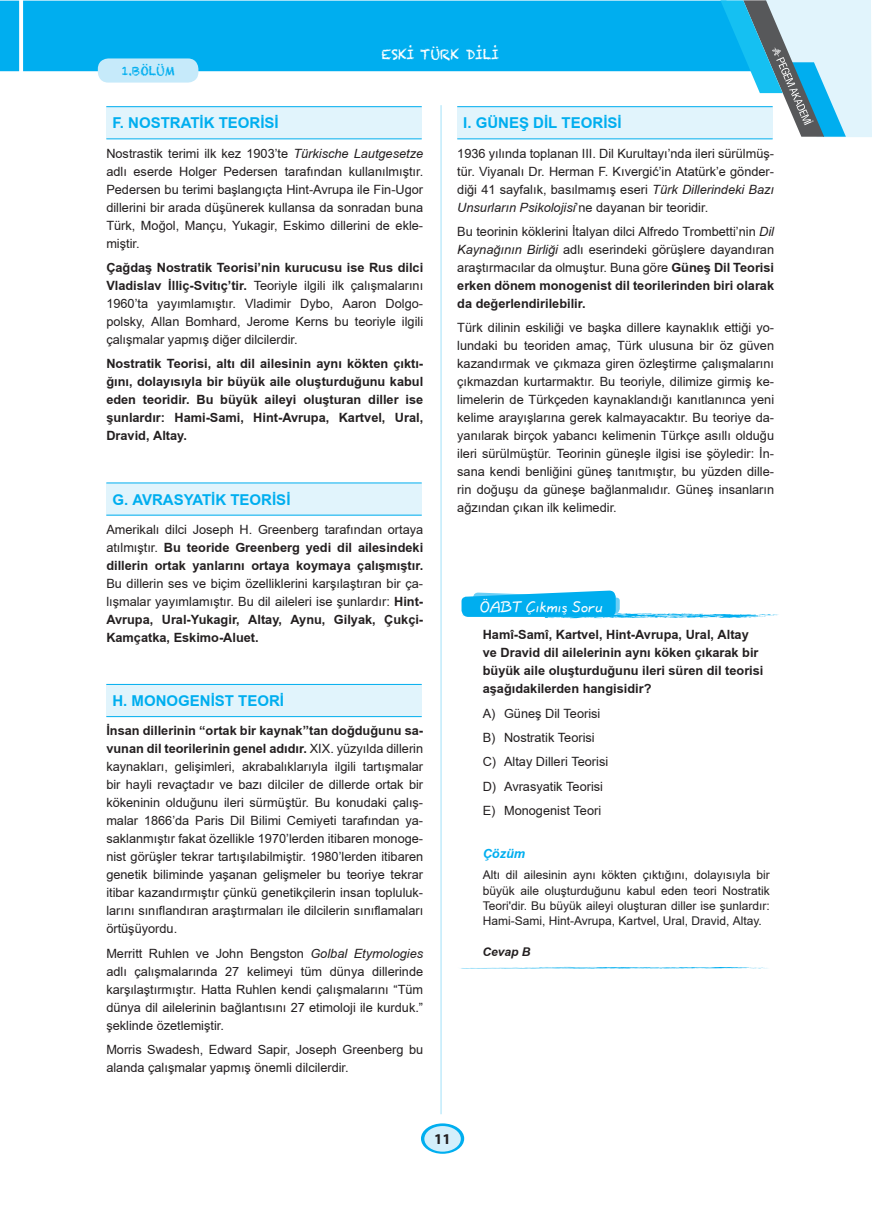
<style>
.page{position:relative;width:872px;height:1212px;background:#fff}
.page>*{position:absolute;margin:0;border:0;box-sizing:border-box;transform-origin:0 0}
.t1{font:16.5px "Quill Script";color:#fff}
.baslik_1{font:700 15px "TR Arial";color:#00aeef}
.t2{font:700 15px "Myriad Pro";color:#231f20}
.t3{font:13.5px "Chalkduster";color:#fff}
.METİN{font:12.75px/18px "TR Arial";color:#231f20;text-align:justify}
.METİN-2{font:700 12.75px/18px "TR Arial";color:#231f20;text-align:justify}
.soru_koku_bold{font:700 12.75px/18px "TR Arial";color:#231f20}
.METİN-3{font:italic 700 12.75px "TR Arial";color:#00aeef}
.cozum_numarasiz{font:12px/15.3px "TR Arial";color:#231f20;text-align:justify}
.t4{font:12px "Chalkduster";color:#00aeef}
.dogru_secenek{font:italic 700 12px "TR Arial";color:#231f20}
.s1{font-style:italic}
.s2{font-weight:700}
</style>
<div class="page">
<svg style="left:421px;top:1123px;width:43px;height:31px"></svg>
<div style="left:424px;top:1126px;width:37px;height:25px;background:#d4effb;border-radius:50%"></div>
<div style="left:23px;top:1px;width:697px;height:70px;background:#00aeef"></div>
<svg style="left:0;top:1px;width:19px;height:70px"></svg>
<svg style="left:720px;top:0;width:152px;height:137px;background:#99cee1"></svg>
<div style="left:98px;top:58px;width:100px;height:25px;background:#c6eafa;border-radius:11px"></div>
<hr style="left:440px;top:105px;width:2px;height:1009px;background:#00aeef">
<div style="left:106px;top:107px;width:316px;height:32px;background:#e1f4fc"></div>
<hr style="left:106px;top:106px;width:316px;height:1px;background:#00aeef">
<hr style="left:106px;top:138px;width:316px;height:1px;background:#00aeef">
<div style="left:106px;top:483px;width:316px;height:32px;background:#e1f4fc"></div>
<hr style="left:106px;top:483px;width:316px;height:1px;background:#00aeef">
<hr style="left:106px;top:515px;width:316px;height:1px;background:#00aeef">
<div style="left:106px;top:684px;width:316px;height:33px;background:#e1f4fc"></div>
<hr style="left:106px;top:684px;width:316px;height:1px;background:#00aeef">
<hr style="left:106px;top:716px;width:316px;height:1px;background:#00aeef">
<div style="left:457px;top:107px;width:315px;height:32px;background:#e1f4fc"></div>
<hr style="left:457px;top:106px;width:315px;height:1px;background:#00aeef">
<hr style="left:457px;top:138px;width:315px;height:1px;background:#00aeef">
<svg style="left:461px;top:590px;width:318px;height:29px"></svg>
<svg style="left:460px;top:967px;width:308px;height:2px"></svg>
<p class="t3" style="left:381px;top:46px;width:119px">ESKİ TÜRK DİLİ</p>
<p class="t4" style="left:121px;top:64px;width:55px">1.BÖLÜM</p>
<p class="baslik_1" style="left:112px;top:113px;width:168px">F. NOSTRATİK TEORİSİ</p>
<p class="METİN" style="left:106px;top:144px;width:318px">Nostrastik terimi ilk kez 1903’te <span class="s1">Türkische Lautgesetze </span>adlı eserde Holger Pedersen tarafından kullanılmıştır.<br>Pedersen bu terimi başlangıçta Hint-Avrupa ile Fin-Ugor dillerini bir arada düşünerek kullansa da sonradan buna Türk, Moğol, Mançu, Yukagir, Eskimo dillerini de ekle&shy;miştir.</p>
<p class="METİN" style="left:106px;top:258px;width:318px"><span class="s2">Çağdaş Nostratik Teorisi’nin kurucusu ise Rus dilci Vladislav İlliç-Svitıç’tir.</span> Teoriyle ilgili ilk çalışmalarını 1960’ta yayımlamıştır. Vladimir Dybo, Aaron Dolgo&shy;polsky, Allan Bomhard, Jerome Kerns bu teoriyle ilgili çalışmalar yapmış diğer dilcilerdir.</p>
<p class="METİN-2" style="left:106px;top:355px;width:318px">Nostratik Teorisi, altı dil ailesinin aynı kökten çıktı&shy;ğını, dolayısıyla bir büyük aile oluşturduğunu kabul eden teoridir. Bu büyük aileyi oluşturan diller ise şunlardır: Hami-Sami, Hint-Avrupa, Kartvel, Ural, Dravid, Altay.</p>
<p class="baslik_1" style="left:112px;top:489px;width:180px">G. AVRASYATİK TEORİSİ</p>
<p class="METİN" style="left:106px;top:520px;width:318px">Amerikalı dilci Joseph H. Greenberg tarafından ortaya atılmıştır. <span class="s2">Bu teoride Greenberg yedi dil ailesindeki dillerin ortak yanlarını ortaya koymaya çalışmıştır.<br></span>Bu dillerin ses ve biçim özelliklerini karşılaştıran bir ça&shy;lışmalar yayımlamıştır. Bu dil aileleri ise şunlardır: <span class="s2">Hint-Avrupa, Ural-Yukagir, Altay, Aynu, Gilyak, Çukçi-Kamçatka, Eskimo-Aluet.</span></p>
<p class="baslik_1" style="left:112px;top:690px;width:173px">H. MONOGENİST TEORİ</p>
<p class="METİN" style="left:106px;top:722px;width:318px"><span class="s2">İnsan dillerinin “ortak bir kaynak”tan doğduğunu sa&shy;vunan dil teorilerinin genel adıdır.</span> XIX. yüzyılda dillerin kaynakları, gelişimleri, akrabalıklarıyla ilgili tartışmalar bir hayli revaçtadır ve bazı dilciler de dillerde ortak bir kökeninin olduğunu ileri sürmüştür. Bu konudaki çalış&shy;malar 1866’da Paris Dil Bilimi Cemiyeti tarafından ya&shy;saklanmıştır fakat özellikle 1970’lerden itibaren monoge&shy;nist görüşler tekrar tartışılabilmiştir. 1980’lerden itibaren genetik biliminde yaşanan gelişmeler bu teoriye tekrar itibar kazandırmıştır çünkü genetikçilerin insan topluluk&shy;larını sınıflandıran araştırmaları ile dilcilerin sınıflamaları örtüşüyordu.</p>
<p class="METİN" style="left:106px;top:944px;width:318px">Merritt Ruhlen ve John Bengston <span class="s1">Golbal Etymologies </span>adlı çalışmalarında 27 kelimeyi tüm dünya dillerinde karşılaştırmıştır. Hatta Ruhlen kendi çalışmalarını “Tüm dünya dil ailelerinin bağlantısını 27 etimoloji ile kurduk.” şeklinde özetlemiştir.</p>
<p class="METİN" style="left:106px;top:1040px;width:318px">Morris Swadesh, Edward Sapir, Joseph Greenberg bu alanda çalışmalar yapmış önemli dilcilerdir.</p>
<p class="baslik_1" style="left:463px;top:113px;width:160px">I. GÜNEŞ DİL TEORİSİ</p>
<p class="METİN" style="left:457px;top:144px;width:318px">1936 yılında toplanan III. Dil Kurultayı’nda ileri sürülmüş&shy;tür. Viyanalı Dr. Herman F. Kıvergić’in Atatürk’e gönder&shy;diği 41 sayfalık, basılmamış eseri <span class="s1">Türk Dillerindeki Bazı Unsurların Psikolojisi</span>’ne dayanan bir teoridir.</p>
<p class="METİN" style="left:457px;top:222px;width:318px">Bu teorinin köklerini İtalyan dilci Alfredo Trombetti’nin <span class="s1">Dil Kaynağının Birliği</span> adlı eserindeki görüşlere dayandıran araştırmacılar da olmuştur. Buna göre <span class="s2">Güneş Dil Teorisi erken dönem monogenist dil teorilerinden biri olarak da değerlendirilebilir.</span></p>
<p class="METİN" style="left:457px;top:319px;width:318px">Türk dilinin eskiliği ve başka dillere kaynaklık ettiği yo&shy;lundaki bu teoriden amaç, Türk ulusuna bir öz güven kazandırmak ve çıkmaza giren özleştirme çalışmalarını çıkmazdan kurtarmaktır. Bu teoriyle, dilimize girmiş ke&shy;limelerin de Türkçeden kaynaklandığı kanıtlanınca yeni kelime arayışlarına gerek kalmayacaktır. Bu teoriye da&shy;yanılarak birçok yabancı kelimenin Türkçe asıllı olduğu ileri sürülmüştür. Teorinin güneşle ilgisi ise şöyledir: İn&shy;sana kendi benliğini güneş tanıtmıştır, bu yüzden dille&shy;rin doğuşu da güneşe bağlanmalıdır. Güneş insanların ağzından çıkan ilk kelimedir.</p>
<p class="t1" style="left:480px;top:597px;width:124px">ÖABT Çıkmış Soru</p>
<p class="soru_koku_bold" style="left:483px;top:626px;width:282px">Hamî-Samî, Kartvel, Hint-Avrupa, Ural, Altay ve Dravid dil ailelerinin aynı köken çıkarak bir büyük aile oluşturduğunu ileri süren dil teorisi aşağıdakilerden hangisidir?</p>
<p class="METİN" style="left:483px;top:704px;width:119px">A) Güneş Dil Teorisi</p>
<p class="METİN" style="left:483px;top:728px;width:113px">B) Nostratik Teorisi</p>
<p class="METİN" style="left:483px;top:753px;width:127px">C) Altay Dilleri Teorisi</p>
<p class="METİN" style="left:483px;top:777px;width:122px">D) Avrasyatik Teorisi</p>
<p class="METİN" style="left:483px;top:802px;width:120px">E) Monogenist Teori</p>
<p class="METİN-3" style="left:483px;top:844px;width:44px">Çözüm</p>
<p class="cozum_numarasiz" style="left:483px;top:867px;width:289px">Altı dil ailesinin aynı kökten çıktığını, dolayısıyla bir büyük aile oluşturduğunu kabul eden teori Nostratik Teori'dir. Bu büyük aileyi oluşturan diller ise şunlardır:<br>Hami-Sami, Hint-Avrupa, Kartvel, Ural, Dravid, Altay.</p>
<p class="dogru_secenek" style="left:482px;top:943px;width:50px">Cevap B</p>
<p class="t2" style="left:434px;top:1129px;width:18px">11</p>
</div>
